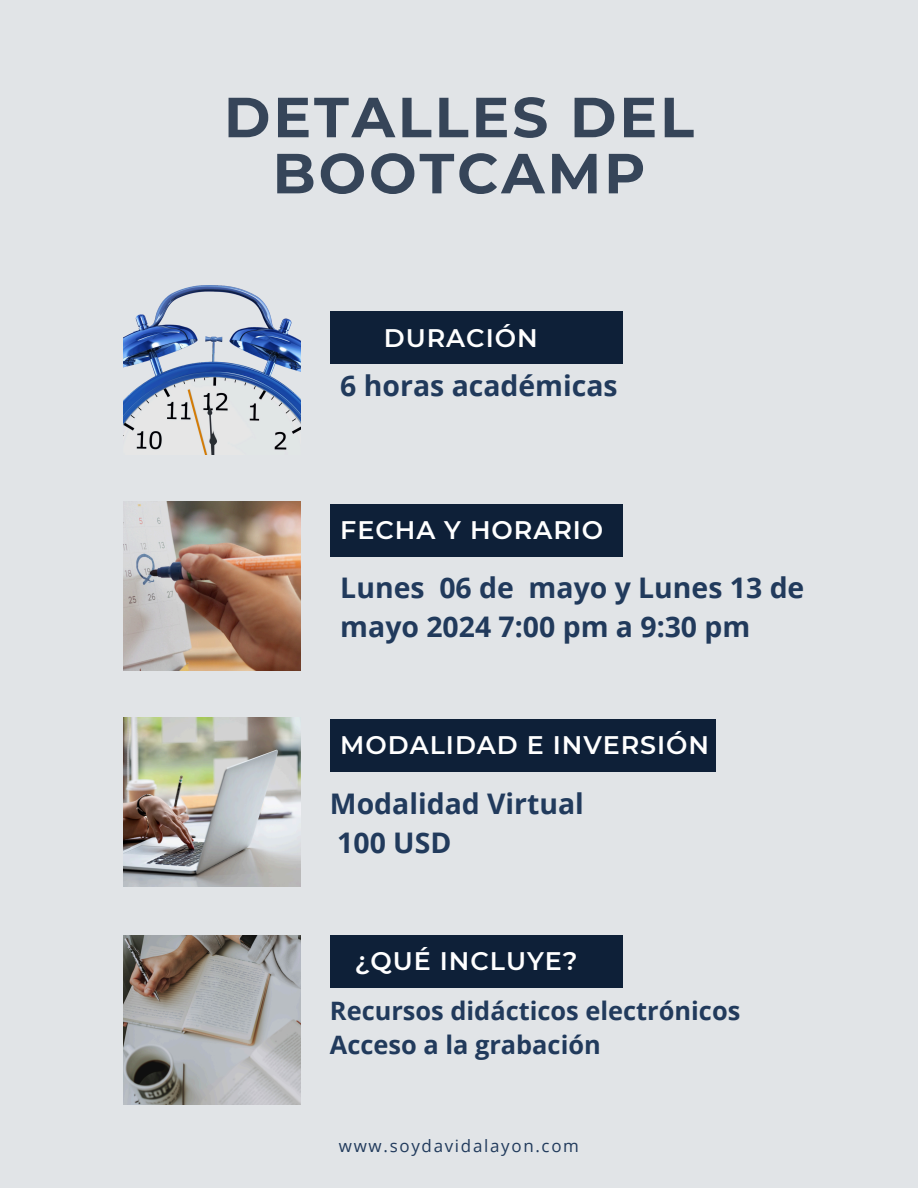
<style>
.page{position:relative;width:918px;height:1188px;background:#e1e4e7}
.page>*{position:absolute;margin:0;border:0;box-sizing:border-box;transform-origin:0 0}
.t1{font:700 56.4px/56.1px "Montserrat";letter-spacing:.05em;color:#0e2038;text-align:center}
.t2{font:700 28.35px/39.3px "Open Sans";color:#213a5c}
.t3{font:600 25.35px "Montserrat";letter-spacing:.04em;color:#fff}
.t4{font:700 25.35px/34.8px "Open Sans";color:#213a5c}
.t5{font:16.95px "Open Sans";letter-spacing:.1em;color:#213a5c}
</style>
<div class="page">
<img style="left:123px;top:286px;width:178px;height:168px">
<img style="left:123px;top:502px;width:178px;height:169px">
<img style="left:123px;top:718px;width:178px;height:169px">
<img style="left:123px;top:936px;width:178px;height:168px">
<div style="left:330px;top:504px;width:293px;height:52px;background:#0e2038"></div>
<div style="left:330px;top:720px;width:386px;height:52px;background:#0e2038"></div>
<div style="left:330px;top:311px;width:293px;height:52px;background:#0e2038"></div>
<div style="left:330px;top:936px;width:293px;height:52px;background:#0e2038"></div>
<h1 class="t1" style="left:224px;top:89px;width:472px">DETALLES DEL<br>BOOTCAMP</h1>
<h3 class="t3" style="left:384px;top:323px;width:155px">DURACIÓN</h3>
<h1 class="t2" style="left:340px;top:366px;width:279px">6 horas académicas</h1>
<h2 class="t3" style="left:340px;top:515px;width:265px">FECHA Y HORARIO</h2>
<h3 class="t2" style="left:340px;top:567px;width:466px">Lunes 06 de mayo y Lunes 13 de mayo 2024 7:00 pm a 9:30 pm</h3>
<h2 class="t3" style="left:340px;top:729px;width:370px">MODALIDAD E INVERSIÓN</h2>
<h2 class="t2" style="left:330px;top:783px;width:256px">Modalidad Virtual<br>100 USD</h2>
<h4 class="t3" style="left:355px;top:945px;width:224px">¿QUÉ INCLUYE?</h4>
<h3 class="t4" style="left:330px;top:992px;width:412px">Recursos didácticos electrónicos<br>Acceso a la grabación</h3>
<h3 class="t5" style="left:339px;top:1134px;width:242px">www.soydavidalayon.com</h3>
</div>
